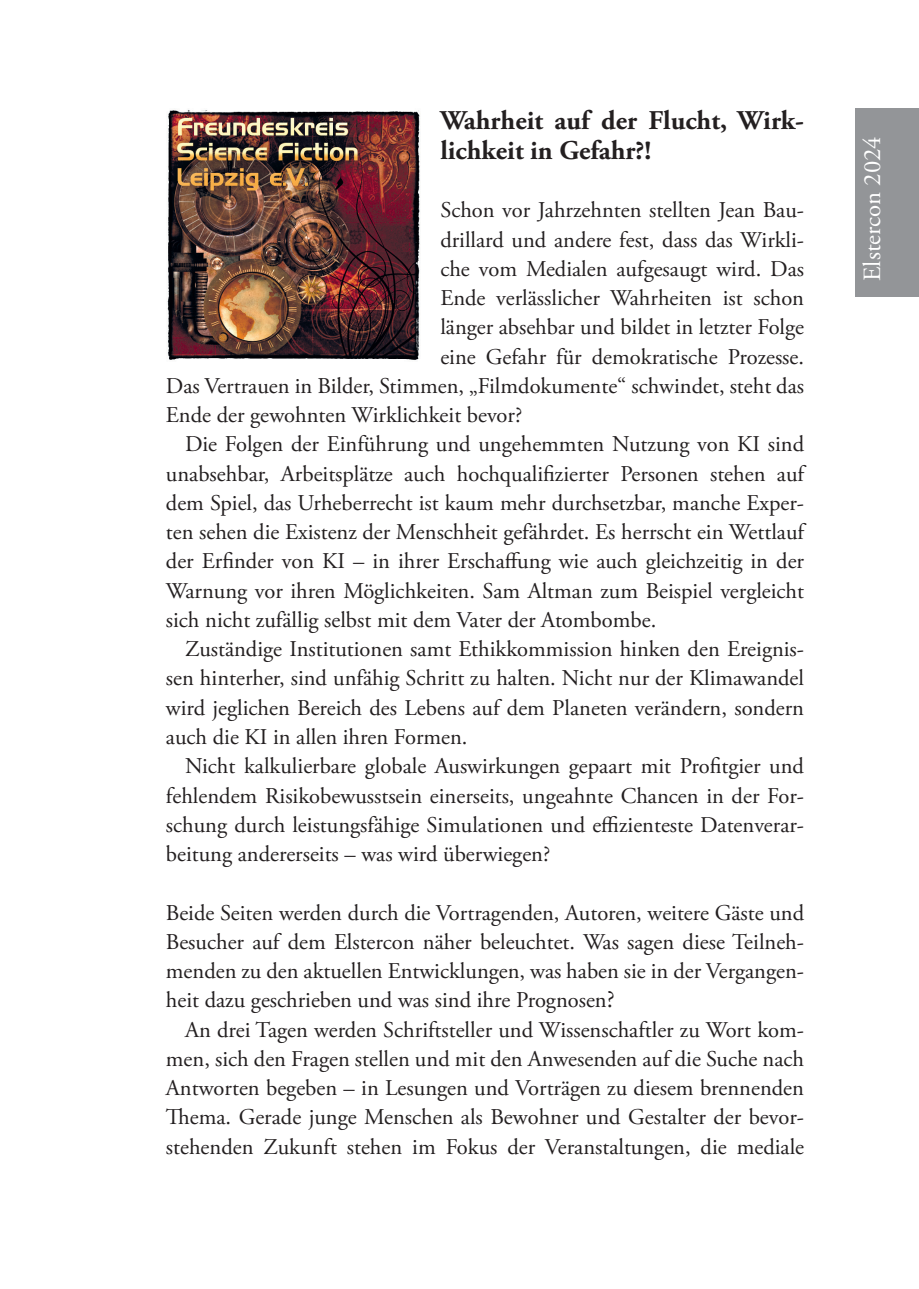
<style>
.page{position:relative;width:919px;height:1289px;background:#fff}
.page>*{position:absolute;margin:0;border:0;box-sizing:border-box;transform-origin:0 0}
.t1{font:700 27px/29.2px "Adobe Garamond Pro";color:#231f20}
.t2{font:24.75px "Adobe Garamond Pro";color:#fff}
.t3{font:22.5px/29.2px "Adobe Garamond Pro";color:#231f20;text-align:justify}
.s1{font-size:24.75px}
</style>
<div class="page">
<div style="left:855px;top:108px;width:63px;height:189px;background:#939598"></div>
<img style="left:167px;top:109px;width:253px;height:251px">
<p class="t1" style="left:440px;top:107px;width:365px">Wahrheit auf der Flucht, Wirk&shy;lichkeit in Gefahr?!</p>
<p class="t3" style="left:440px;top:196px;width:365px">Schon vor Jahrzehnten stellten Jean Bau-</p>
<p class="t3" style="left:440px;top:225px;width:365px">drillard und andere fest, dass das Wirkli-</p>
<p class="t3" style="left:440px;top:255px;width:365px">che vom Medialen aufgesaugt wird. Das</p>
<p class="t3" style="left:440px;top:284px;width:365px">Ende verlässlicher Wahrheiten ist schon</p>
<p class="t3" style="left:440px;top:313px;width:365px">länger absehbar und bildet in letzter Folge</p>
<p class="t3" style="left:440px;top:342px;width:365px">eine Gefahr für demokratische Prozesse.</p>
<p class="t3" style="left:166px;top:372px;width:639px">Das Vertrauen in Bilder, Stimmen, „Filmdokumente“ schwindet, steht das</p>
<p class="t3" style="left:166px;top:401px;width:358px">Ende der gewohnten Wirklichkeit bevor?</p>
<p class="t3" style="left:185px;top:430px;width:620px">Die Folgen der Einführung und ungehemmten Nutzung von KI sind</p>
<p class="t3" style="left:166px;top:459px;width:639px">unabsehbar, Arbeitsplätze auch hochqualifizierter Personen stehen auf</p>
<p class="t3" style="left:166px;top:489px;width:639px">dem Spiel, das Urheberrecht ist kaum mehr durchsetzbar, manche Exper-</p>
<p class="t3" style="left:166px;top:518px;width:639px">ten sehen die Existenz der Menschheit gefährdet. Es herrscht ein Wettlauf</p>
<p class="t3" style="left:166px;top:547px;width:639px">der Erfinder von KI – in ihrer Erschaffung wie auch gleichzeitig in der</p>
<p class="t3" style="left:166px;top:576px;width:639px">Warnung vor ihren Möglichkeiten. Sam Altman zum Beispiel vergleicht</p>
<p class="t3" style="left:166px;top:606px;width:492px">sich nicht zufällig selbst mit dem Vater der Atombombe.</p>
<p class="t3" style="left:185px;top:635px;width:620px">Zuständige Institutionen samt Ethikkommission hinken den Ereignis-</p>
<p class="t3" style="left:166px;top:664px;width:639px">sen hinterher, sind unfähig Schritt zu halten. Nicht nur der Klimawandel</p>
<p class="t3" style="left:166px;top:693px;width:639px">wird jeglichen Bereich des Lebens auf dem Planeten verändern, sondern</p>
<p class="t3" style="left:166px;top:723px;width:303px">auch die KI in allen ihren Formen.</p>
<p class="t3" style="left:185px;top:752px;width:620px">Nicht kalkulierbare globale Auswirkungen gepaart mit Profitgier und</p>
<p class="t3" style="left:166px;top:781px;width:639px">fehlendem Risikobewusstsein einerseits, ungeahnte Chancen in der For-</p>
<p class="t3" style="left:166px;top:810px;width:639px">schung durch leistungsfähige Simulationen und effizienteste Datenverar-</p>
<p class="t3" style="left:166px;top:840px;width:386px">beitung andererseits – was wird überwiegen?</p>
<p class="t3" style="left:166px;top:898px;width:639px">Beide Seiten werden durch die Vortragenden, Autoren, weitere Gäste und Besucher auf dem Elstercon näher beleuchtet. Was sagen diese Teilneh&shy;menden zu den aktuellen Entwicklungen, was haben sie in der Vergangen&shy;heit dazu geschrieben und was sind ihre Prognosen<span class="s1">?</span></p>
<p class="t3" style="left:166px;top:1015px;width:639px;text-indent:19px">An drei Tagen werden Schriftsteller und Wissenschaftler zu Wort kom&shy;men, sich den Fragen stellen und mit den Anwesenden auf die Suche nach Antworten begeben – in Lesungen und Vorträgen zu diesem brennenden Thema. Gerade junge Menschen als Bewohner und Gestalter der bevor&shy;stehenden Zukunft stehen im Fokus der Veranstaltungen, die mediale</p>
<p class="t2" style="left:857px;top:281px;width:146px;rotate:-90deg">Elstercon 2024</p>
</div>
